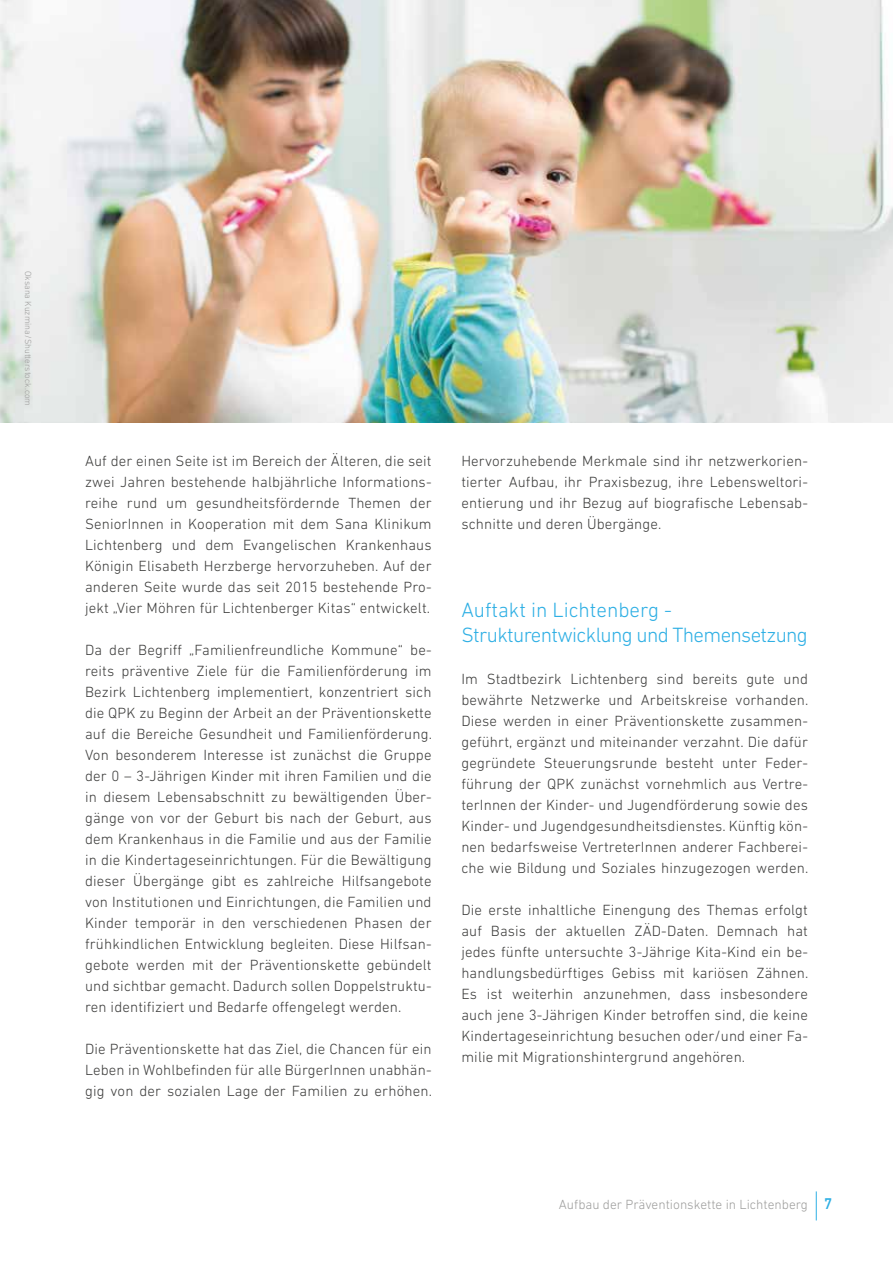
<style>
.page{position:relative;width:893px;height:1263px;background:#fff}
.page>*{position:absolute;margin:0;border:0;box-sizing:border-box;transform-origin:0 0}
.t1{font:300 21px/25.2px "DIN Next LT Pro";letter-spacing:-.03em;color:#2eafe4}
.t2{font:300 15px/21px "DIN Next LT Pro";letter-spacing:.01em;color:#3c3c3b;text-align:justify}
.t3{font:300 13.5px "DIN Next LT Pro";color:#9d9d9c}
.t4{font:300 9px "DIN Next LT Pro";color:#9d9d9c}
.s1{font-family:"DIN Alternate";font-weight:700;font-size:15px;color:#2eafe4}
</style>
<div class="page">
<svg style="left:816px;top:1191px;width:1px;height:29px"></svg>
<img style="left:0;top:0;width:893px;height:422px">
<p class="t4" style="left:33px;top:271px;width:137px;rotate:90deg">Oksana Kuzmina/Shutterstock.com</p>
<p class="t2" style="left:85px;top:450px;width:348px">Auf der einen Seite ist im Bereich der Älteren, die seit zwei Jahren bestehende halbjährliche Informations&shy;reihe rund um gesundheitsfördernde Themen der SeniorInnen in Kooperation mit dem Sana Klinikum Lichtenberg und dem Evangelischen Krankenhaus Königin Elisabeth Herzberge hervorzuheben. Auf der anderen Seite wurde das seit 2015 bestehende Pro&shy;jekt „Vier Möhren für Lichtenberger Kitas“ entwickelt.</p>
<p class="t2" style="left:85px;top:639px;width:348px">Da der Begriff „Familienfreundliche Kommune“ be&shy;reits präventive Ziele für die Familienförderung im Bezirk Lichtenberg implementiert, konzentriert sich die QPK zu Beginn der Arbeit an der Präventionskette auf die Bereiche Gesundheit und Familienförderung.<br>Von besonderem Interesse ist zunächst die Gruppe der 0 – 3-Jährigen Kinder mit ihren Familien und die in diesem Lebensabschnitt zu bewältigenden Über&shy;gänge von vor der Geburt bis nach der Geburt, aus dem Krankenhaus in die Familie und aus der Familie in die Kindertageseinrichtungen. Für die Bewältigung dieser Übergänge gibt es zahlreiche Hilfsangebote von Institutionen und Einrichtungen, die Familien und Kinder temporär in den verschiedenen Phasen der frühkindlichen Entwicklung begleiten. Diese Hilfsan&shy;gebote werden mit der Präventionskette gebündelt und sichtbar gemacht. Dadurch sollen Doppelstruktu&shy;ren identifiziert und Bedarfe offengelegt werden.</p>
<p class="t2" style="left:85px;top:1038px;width:348px">Die Präventionskette hat das Ziel, die Chancen für ein Leben in Wohlbefinden für alle BürgerInnen unabhän&shy;gig von der sozialen Lage der Familien zu erhöhen.</p>
<p class="t2" style="left:461px;top:450px;width:348px">Hervorzuhebende Merkmale sind ihr netzwerkorien&shy;tierter Aufbau, ihr Praxisbezug, ihre Lebensweltori&shy;entierung und ihr Bezug auf biografische Lebensab&shy;schnitte und deren Übergänge.</p>
<p class="t1" style="left:461px;top:597px;width:348px">Auftakt in Lichtenberg -<br>Strukturentwicklung und Themensetzung</p>
<p class="t2" style="left:461px;top:668px;width:348px">Im Stadtbezirk Lichtenberg sind bereits gute und bewährte Netzwerke und Arbeitskreise vorhanden.<br>Diese werden in einer Präventionskette zusammen&shy;geführt, ergänzt und miteinander verzahnt. Die dafür gegründete Steuerungsrunde besteht unter Feder&shy;führung der QPK zunächst vornehmlich aus Vertre&shy;terInnen der Kinder- und Jugendförderung sowie des Kinder- und Jugendgesundheitsdienstes. Künftig kön&shy;nen bedarfsweise VertreterInnen anderer Fachberei&shy;che wie Bildung und Soziales hinzugezogen werden.</p>
<p class="t2" style="left:461px;top:899px;width:348px">Die erste inhaltliche Einengung des Themas erfolgt auf Basis der aktuellen ZÄD-Daten. Demnach hat jedes fünfte untersuchte 3-Jährige Kita-Kind ein be&shy;handlungsbedürftiges Gebiss mit kariösen Zähnen.<br>Es ist weiterhin anzunehmen, dass insbesondere auch jene 3-Jährigen Kinder betroffen sind, die keine Kindertageseinrichtung besuchen oder/und einer Fa&shy;milie mit Migrationshintergrund angehören.</p>
<p class="t3" style="left:559px;top:1196px;width:274px">Aufbau der Präventionskette in Lichtenberg <span class="s1">7</span></p>
</div>
